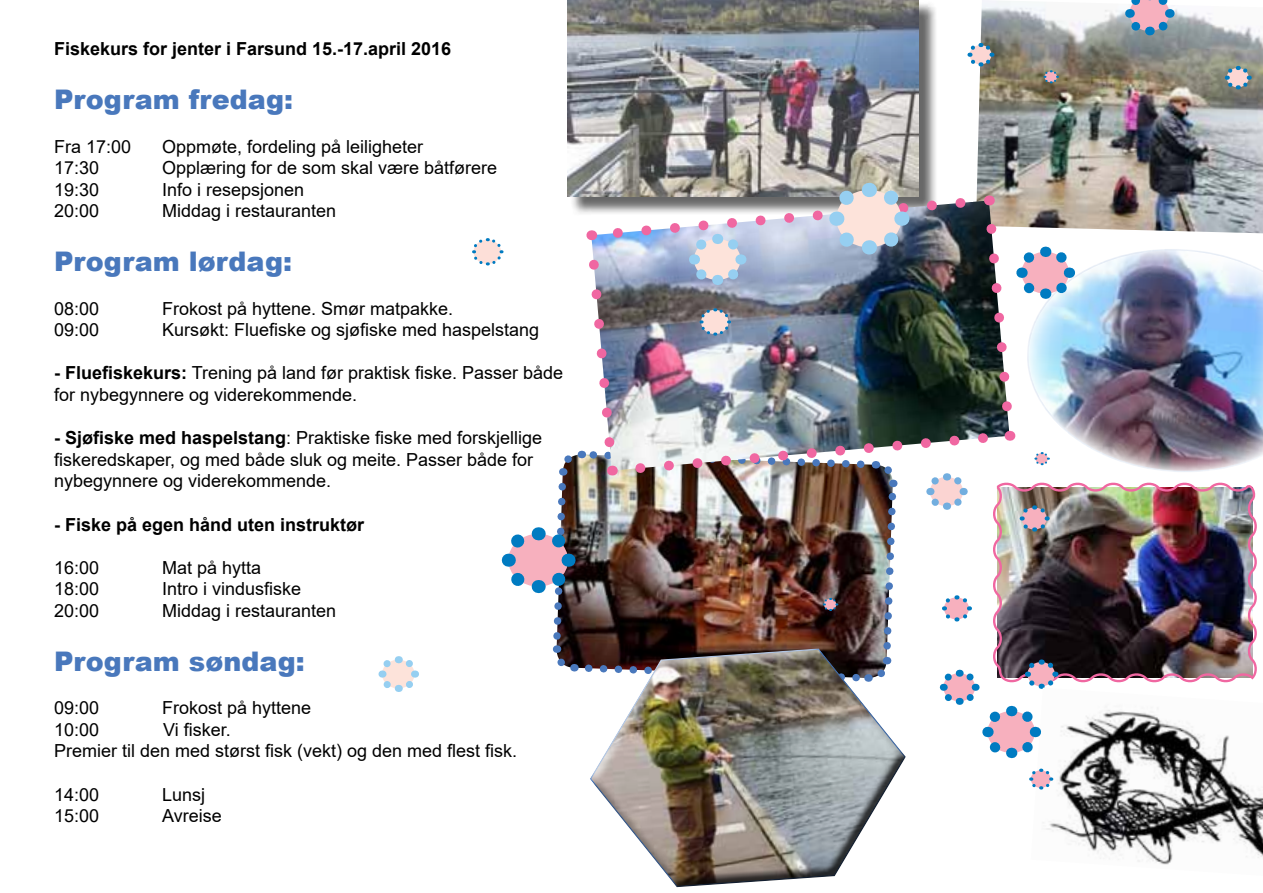
<style>
.page{position:relative;width:1263px;height:893px;background:#fff}
.page>*{position:absolute;margin:0;border:0;box-sizing:border-box;transform-origin:0 0}
.t1{font:900 27px "Arial";color:#4978bc}
.t2{font:18px/21.6px "Arial";color:#000}
.t3{font:700 18px "Arial";color:#000}
.s1{font-weight:700}
</style>
<div class="page">
<img style="left:977px;top:0;width:286px;height:233px">
<img style="left:1081px;top:482px;width:176px;height:201px">
<div style="left:570px;top:1px;width:368px;height:215px;background:#000;opacity:.75"></div>
<img style="left:568px;top:0;width:351px;height:174px">
<svg style="left:1119px;top:0;width:60px;height:41px;background:#a8a8b9"></svg>
<svg style="left:967px;top:40px;width:29px;height:29px"></svg>
<svg style="left:1042px;top:69px;width:17px;height:16px"></svg>
<img style="left:1043px;top:708px;width:220px;height:157px">
<svg style="left:378px;top:656px;width:41px;height:36px"></svg>
<svg style="left:1222px;top:63px;width:31px;height:29px"></svg>
<img style="left:1081px;top:249px;width:182px;height:223px">
<img style="left:599px;top:791px;width:287px;height:97px">
<img style="left:472px;top:174px;width:609px;height:617px">
<p class="t3" style="left:54px;top:36px;width:399px">Fiskekurs for jenter i Farsund 15.-17.april 2016</p>
<h1 class="t1" style="left:54px;top:80px;width:241px">Program fredag:</h1>
<p class="t2" style="left:54px;top:135px;width:79px">Fra 17:00</p>
<p class="t2" style="left:162px;top:135px;width:263px">Oppmøte, fordeling på leiligheter</p>
<p class="t2" style="left:54px;top:157px;width:47px">17:30</p>
<p class="t2" style="left:162px;top:157px;width:337px">Opplæring for de som skal være båtførere</p>
<p class="t2" style="left:54px;top:179px;width:47px">19:30</p>
<p class="t2" style="left:162px;top:179px;width:144px">Info i resepsjonen</p>
<p class="t2" style="left:54px;top:200px;width:47px">20:00</p>
<p class="t2" style="left:162px;top:200px;width:176px">Middag i restauranten</p>
<h1 class="t1" style="left:54px;top:242px;width:239px">Program lørdag:</h1>
<p class="t2" style="left:54px;top:297px;width:47px">08:00</p>
<p class="t2" style="left:162px;top:297px;width:293px">Frokost på hyttene. Smør matpakke.</p>
<p class="t2" style="left:54px;top:319px;width:47px">09:00</p>
<p class="t2" style="left:162px;top:319px;width:379px">Kursøkt: Fluefiske og sjøfiske med haspelstang</p>
<p class="t2" style="left:54px;top:362px;width:511px"><span class="s1">- Fluefiskekurs:</span> Trening på land før praktisk fiske. Passer både for nybegynnere og viderekommende.</p>
<p class="t2" style="left:54px;top:427px;width:490px"><span class="s1">- Sjøfiske med haspelstang</span>: Praktiske fiske med forskjellige fiskeredskaper, og med både sluk og meite. Passer både for nybegynnere og viderekommende.</p>
<p class="t3" style="left:54px;top:512px;width:312px">- Fiske på egen hånd uten instruktør</p>
<p class="t2" style="left:54px;top:557px;width:47px">16:00</p>
<p class="t2" style="left:162px;top:557px;width:101px">Mat på hytta</p>
<p class="t2" style="left:54px;top:578px;width:47px">18:00</p>
<p class="t2" style="left:162px;top:578px;width:141px">Intro i vindusfiske</p>
<p class="t2" style="left:54px;top:600px;width:47px">20:00</p>
<p class="t2" style="left:162px;top:600px;width:176px">Middag i restauranten</p>
<h1 class="t1" style="left:54px;top:642px;width:252px">Program søndag:</h1>
<p class="t2" style="left:54px;top:697px;width:47px">09:00</p>
<p class="t2" style="left:162px;top:697px;width:151px">Frokost på hyttene</p>
<p class="t2" style="left:54px;top:719px;width:47px">10:00</p>
<p class="t2" style="left:54px;top:719px;width:465px;text-indent:109px">Vi fisker.<br>Premier til den med størst fisk (vekt) og den med flest fisk.</p>
<p class="t2" style="left:54px;top:783px;width:47px">14:00</p>
<p class="t2" style="left:162px;top:783px;width:45px">Lunsj</p>
<p class="t2" style="left:54px;top:805px;width:47px">15:00</p>
<p class="t2" style="left:162px;top:805px;width:61px">Avreise</p>
</div>
